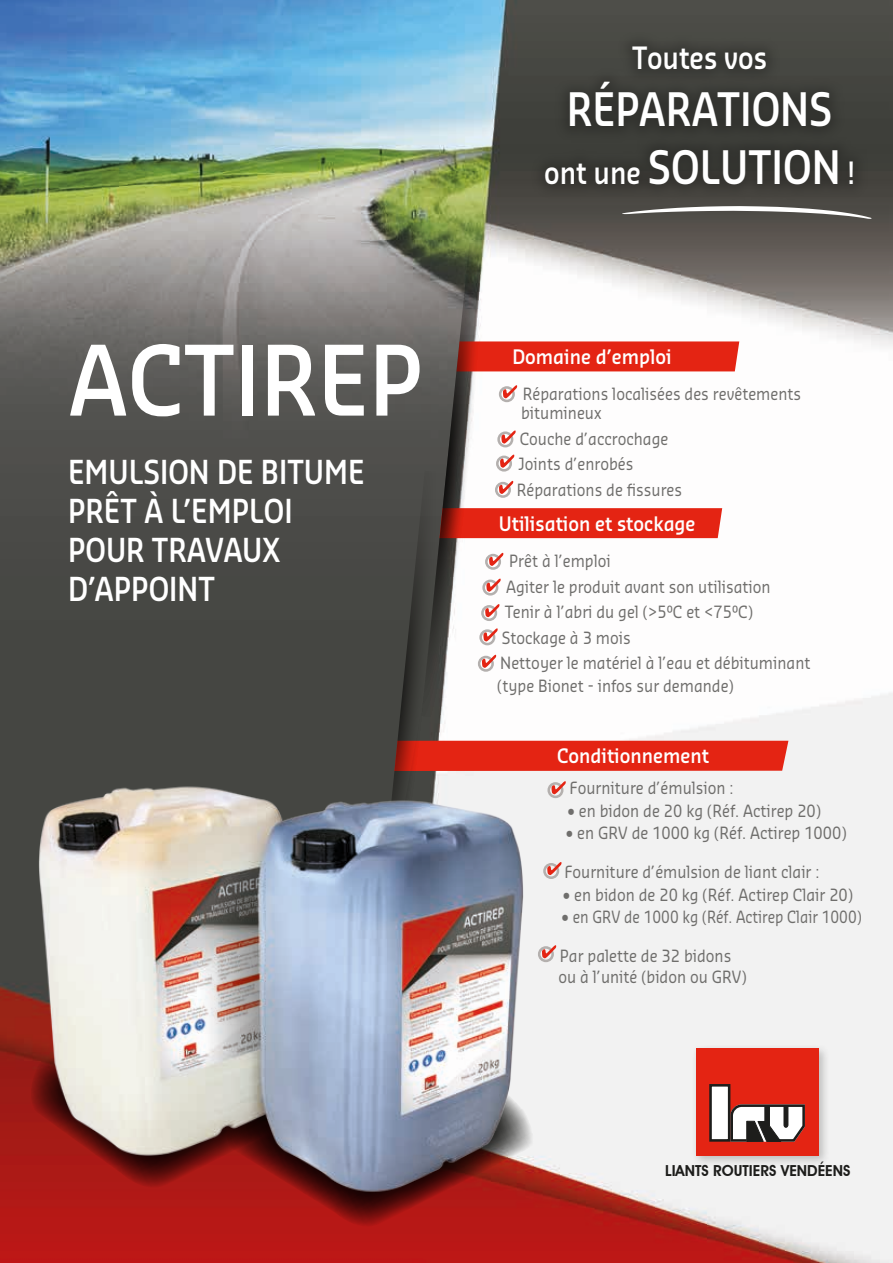
<style>
.page{position:relative;width:893px;height:1263px;background:#fff}
.page>*{position:absolute;margin:0;border:0;box-sizing:border-box;transform-origin:0 0}
.t1{font:600 94.5px "Sansa Pro";color:#fff;scale:.9 1}
.t2{font:600 45px/57.2px "Sansa Pro";color:#fff;text-align:center;scale:.85 1}
.t3{font:600 32.25px/39px "Sansa Pro";color:#fff;scale:.85 1}
.t4{font:600 30px "Sansa Pro";color:#fff;scale:.85 1}
.t5{font:600 19.5px "Sansa Pro";color:#fff;scale:.9 1}
.t6{font:16.5px/25.5px "Sansa Pro";color:#6f6e6c;scale:.9 1}
.t7{font:600 15.15px "Avant Garde IT Cby BT";color:#1d1d1b}
.s1{font-size:30px}
</style>
<div class="page">
<img style="left:0;top:0;width:893px;height:1263px">
<div style="left:530px;top:31px;width:339px;height:169px;background:#1d1d1b;opacity:.4"></div>
<svg style="left:622px;top:206px;width:250px;height:13px"></svg>
<svg style="left:218px;top:1197px;width:318px;height:38px;background:#a91614"></svg>
<img style="left:0;top:742px;width:681px;height:455px">
<div style="left:538px;top:946px;width:16px;height:16px;border:3px solid #b4b0ae;border-radius:50%"></div>
<svg style="left:377px;top:243px;width:411px;height:715px"></svg>
<div style="left:691px;top:1043px;width:139px;height:124px;background:#1d1d1b;opacity:.25"></div>
<div style="left:696px;top:1048px;width:123px;height:107px;background:#e42413"></div>
<div style="left:710px;top:1085px;width:19px;height:55px;background:#fff"></div>
<div style="left:709px;top:1084px;width:21px;height:58px;border:3px solid #1d1d1b"></div>
<svg style="left:729px;top:1103px;width:76px;height:39px;background:#a19492"></svg>
<h3 class="t4" style="left:632px;top:38px;width:160px">Toutes vos</h3>
<h2 class="t2" style="left:544px;top:80px;width:367px">RÉPARATIONS <span class="s1">ont une</span> SOLUTION <span class="s1">!</span></h2>
<h1 class="t1" style="left:68px;top:318px;width:396px">ACTIREP</h1>
<p class="t5" style="left:512px;top:343px;width:178px">Domaine d’emploi</p>
<p class="t6" style="left:521px;top:383px;width:313px;line-height:19.5px">Réparations localisées des revêtements bitumineux</p>
<p class="t6" style="left:517px;top:425px;width:185px">Couche d’accrochage<br>Joints d’enrobés<br>Réparations de fissures</p>
<h3 class="t3" style="left:68px;top:451px;width:350px">EMULSION DE BITUME<br>PRÊT À L’EMPLOI<br>POUR TRAVAUX<br>D’APPOINT</h3>
<p class="t5" style="left:499px;top:511px;width:220px">Utilisation et stockage</p>
<p class="t6" style="left:509px;top:548px;width:114px">Prêt à l’emploi</p>
<p class="t6" style="left:506px;top:573px;width:295px">Agiter le produit avant son utilisation</p>
<p class="t6" style="left:505px;top:599px;width:277px">Tenir à l’abri du gel (&gt;5°C et &lt;75°C)</p>
<p class="t6" style="left:502px;top:624px;width:145px">Stockage à 3 mois</p>
<p class="t6" style="left:500px;top:650px;width:346px">Nettoyer le matériel à l’eau et débituminant</p>
<p class="t6" style="left:497px;top:672px;width:264px">(type Bionet - infos sur demande)</p>
<p class="t5" style="left:557px;top:743px;width:170px">Conditionnement</p>
<p class="t6" style="left:570px;top:775px;width:184px">Fourniture d’émulsion :</p>
<p class="t6" style="left:567px;top:797px;width:283px">• en bidon de 20 kg (Réf. Actirep 20)</p>
<p class="t6" style="left:566px;top:820px;width:313px">• en GRV de 1000 kg (Réf. Actirep 1000)</p>
<p class="t6" style="left:564px;top:859px;width:285px">Fourniture d’émulsion de liant clair :</p>
<p class="t6" style="left:563px;top:881px;width:324px">• en bidon de 20 kg (Réf. Actirep Clair 20)</p>
<p class="t6" style="left:561px;top:904px;width:335px">• en GRV de 1000 kg (Réf. Actirep Clair 1000)</p>
<p class="t6" style="left:558px;top:945px;width:211px;line-height:21px">Par palette de 32 bidons ou à l’unité (bidon ou GRV)</p>
<p class="t7" style="left:665px;top:1162px;width:187px">LIANTS ROUTIERS VENDÉENS</p>
</div>
